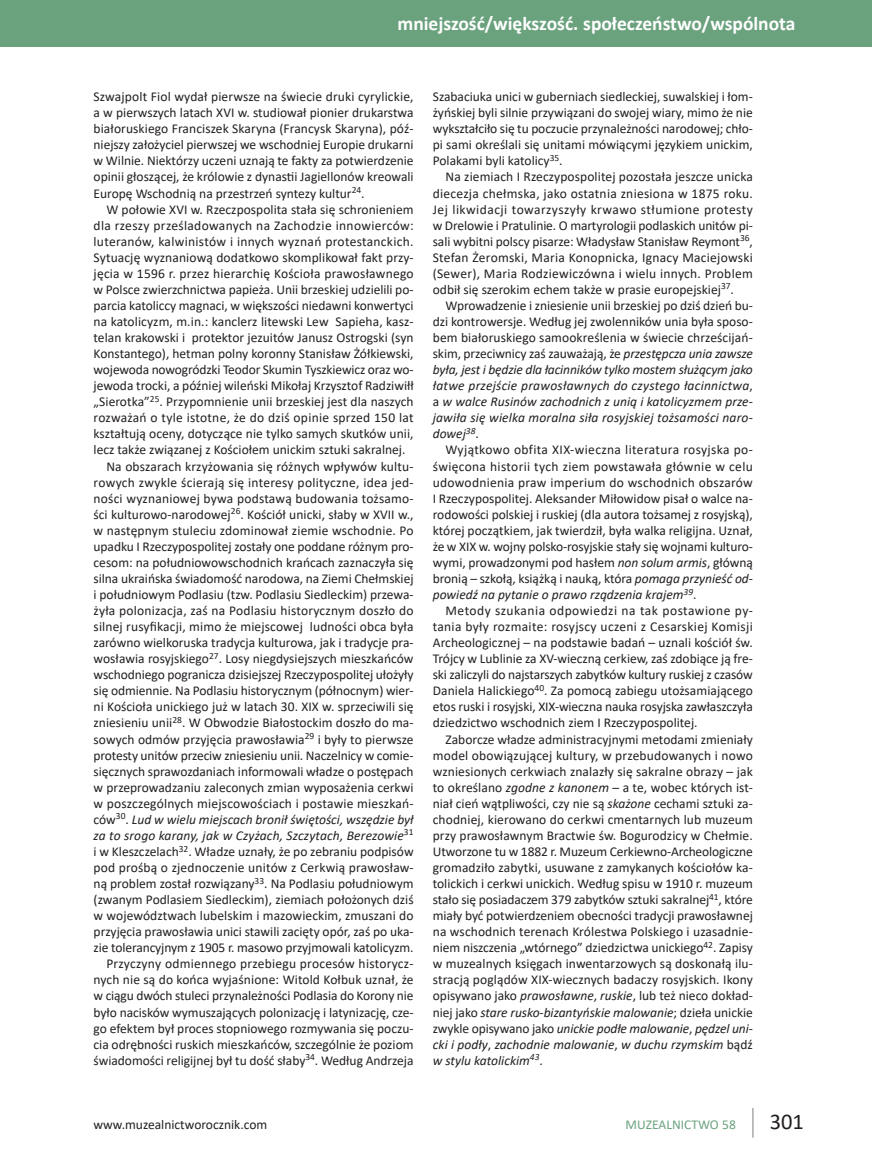
<style>
.page{position:relative;width:872px;height:1170px;background:#fff}
.page>*{position:absolute;margin:0;border:0;box-sizing:border-box;transform-origin:0 0}
.t1{font:22.5px "Calibri";color:#231f20}
.t2{font:700 19.5px "Calibri";color:#fff}
.BODY_TEXT{font:13.5px/16px "Calibri";color:#231f20;text-align:justify}
.BODY_TEXT-2{font:italic 13.5px/16px "Calibri";letter-spacing:.015em;color:#231f20;text-align:justify}
.t3{font:13.5px "Calibri";color:#6ba27e}
.s1{font-style:italic}
.s2{font-style:normal}
</style>
<div class="page">
<hr style="left:752px;top:1107px;width:1px;height:30px;background:#a8a9ad">
<div style="left:0;top:0;width:872px;height:47px;background:#6ba27e"></div>
<h2 class="t2" style="left:397px;top:10px;width:399px">mniejszość/większość. społeczeństwo/wspólnota</h2>
<p class="BODY_TEXT" style="left:94px;top:88px;width:321px">Szwajpolt Fiol wydał pierwsze na świecie druki cyrylickie, a w pierwszych latach XVI w. studiował pionier drukarstwa białoruskiego Franciszek Skaryna (Francysk Skaryna), póź&shy;niejszy założyciel pierwszej we wschodniej Europie drukarni w Wilnie. Niektórzy uczeni uznają te fakty za potwierdzenie opinii głoszącej, że królowie z dynastii Jagiellonów kreowali Europę Wschodnią na przestrzeń syntezy kultur<sup>24</sup>.</p>
<p class="BODY_TEXT" style="left:94px;top:201px;width:322px;text-indent:13px">W połowie XVI w. Rzeczpospolita stała się schronieniem dla rzeszy prześladowanych na Zachodzie innowierców: luteranów, kalwinistów i innych wyznań protestanckich.<br>Sytuację wyznaniową dodatkowo skomplikował fakt przy&shy;jęcia w 1596 r. przez hierarchię Kościoła prawosławnego w Polsce zwierzchnictwa papieża. Unii brzeskiej udzielili po&shy;parcia katoliccy magnaci, w większości niedawni konwertyci na katolicyzm, m.in.: kanclerz litewski Lew Sapieha, kasz&shy;telan krakowski i protektor jezuitów Janusz Ostrogski (syn Konstantego), hetman polny koronny Stanisław Żółkiewski, wojewoda nowogródzki Teodor Skumin Tyszkiewicz oraz wo&shy;jewoda trocki, a później wileński Mikołaj Krzysztof Radziwiłł „Sierotka”<sup>25</sup>. Przypomnienie unii brzeskiej jest dla naszych rozważań o tyle istotne, że do dziś opinie sprzed 150 lat kształtują oceny, dotyczące nie tylko samych skutków unii, lecz także związanej z Kościołem unickim sztuki sakralnej.</p>
<p class="BODY_TEXT" style="left:94px;top:457px;width:321px;text-indent:13px">Na obszarach krzyżowania się różnych wpływów kultu&shy;rowych zwykle ścierają się interesy polityczne, idea jed&shy;ności wyznaniowej bywa podstawą budowania tożsamo&shy;ści kulturowo-narodowej<sup>26</sup>. Kościół unicki, słaby w XVII w., w następnym stuleciu zdominował ziemie wschodnie. Po upadku I Rzeczypospolitej zostały one poddane różnym pro&shy;cesom: na południowowschodnich krańcach zaznaczyła się silna ukraińska świadomość narodowa, na Ziemi Chełmskiej i południowym Podlasiu (tzw. Podlasiu Siedleckim) przewa&shy;żyła polonizacja, zaś na Podlasiu historycznym doszło do silnej rusyfikacji, mimo że miejscowej ludności obca była zarówno wielkoruska tradycja kulturowa, jak i tradycje pra&shy;wosławia rosyjskiego<sup>27</sup>. Losy niegdysiejszych mieszkańców wschodniego pogranicza dzisiejszej Rzeczypospolitej ułożyły się odmiennie. Na Podlasiu historycznym (północnym) wier&shy;ni Kościoła unickiego już w latach 30. XIX w. sprzeciwili się zniesieniu unii<sup>28</sup>. W Obwodzie Białostockim doszło do ma&shy;sowych odmów przyjęcia prawosławia<sup>29</sup> i były to pierwsze protesty unitów przeciw zniesieniu unii. Naczelnicy w comie&shy;sięcznych sprawozdaniach informowali władze o postępach w przeprowadzaniu zaleconych zmian wyposażenia cerkwi w poszczególnych miejscowościach i postawie mieszkań&shy;ców<sup>30</sup>. <span class="s1">Lud w wielu miejscach bronił świętości, wszędzie był za to srogo karany, jak w Czyżach, Szczytach, Berezowie</span><sup>31 </sup>i w Kleszczelach<sup>32</sup>. Władze uznały, że po zebraniu podpisów pod prośbą o zjednoczenie unitów z Cerkwią prawosław&shy;ną problem został rozwiązany<sup>33</sup>. Na Podlasiu południowym (zwanym Podlasiem Siedleckim), ziemiach położonych dziś w województwach lubelskim i mazowieckim, zmuszani do przyjęcia prawosławia unici stawili zacięty opór, zaś po uka&shy;zie tolerancyjnym z 1905 r. masowo przyjmowali katolicyzm.</p>
<p class="BODY_TEXT" style="left:94px;top:955px;width:322px;text-indent:13px">Przyczyny odmiennego przebiegu procesów historycz&shy;nych nie są do końca wyjaśnione: Witold Kołbuk uznał, że w ciągu dwóch stuleci przynależności Podlasia do Korony nie było nacisków wymuszających polonizację i latynizację, cze&shy;go efektem był proces stopniowego rozmywania się poczu&shy;cia odrębności ruskich mieszkańców, szczególnie że poziom świadomości religijnej był tu dość słaby<sup>34</sup>. Według Andrzeja</p>
<p class="BODY_TEXT" style="left:433px;top:88px;width:321px">Szabaciuka unici w guberniach siedleckiej, suwalskiej i łom&shy;żyńskiej byli silnie przywiązani do swojej wiary, mimo że nie wykształciło się tu poczucie przynależności narodowej; chło&shy;pi sami określali się unitami mówiącymi językiem unickim, Polakami byli katolicy<sup>35</sup>.</p>
<p class="BODY_TEXT" style="left:433px;top:168px;width:321px;text-indent:13px">Na ziemiach I Rzeczypospolitej pozostała jeszcze unicka diecezja chełmska, jako ostatnia zniesiona w 1875 roku.<br>Jej likwidacji towarzyszyły krwawo stłumione protesty w Drelowie i Pratulinie. O martyrologii podlaskich unitów pi&shy;sali wybitni polscy pisarze: Władysław Stanisław Reymont<sup>36</sup>, Stefan Żeromski, Maria Konopnicka, Ignacy Maciejowski (Sewer), Maria Rodziewiczówna i wielu innych. Problem odbił się szerokim echem także w prasie europejskiej<sup>37</sup>.</p>
<p class="BODY_TEXT-2" style="left:433px;top:297px;width:321px;text-indent:13px"><span class="s2">Wprowadzenie i zniesienie unii brzeskiej po dziś dzień bu&shy;dzi kontrowersje. Według jej zwolenników unia była sposo&shy;bem białoruskiego samookreślenia w świecie chrześcijań&shy;skim, przeciwnicy zaś zauważają, że</span> przestępcza unia zawsze była, jest i będzie dla łacinników tylko mostem służącym jako łatwe przejście prawosławnych do czystego łacinnictwa<span class="s2">, a</span> w walce Rusinów zachodnich z unią i katolicyzmem prze&shy;jawiła się wielka moralna siła rosyjskiej tożsamości naro&shy;dowej<sup>38</sup><span class="s2">.</span></p>
<p class="BODY_TEXT" style="left:433px;top:441px;width:322px;text-indent:13px">Wyjątkowo obfita XIX-wieczna literatura rosyjska po&shy;święcona historii tych ziem powstawała głównie w celu udowodnienia praw imperium do wschodnich obszarów I Rzeczypospolitej. Aleksander Miłowidow pisał o walce na&shy;rodowości polskiej i ruskiej (dla autora tożsamej z rosyjską), której początkiem, jak twierdził, była walka religijna. Uznał, że w XIX w. wojny polsko-rosyjskie stały się wojnami kulturo&shy;wymi, prowadzonymi pod hasłem <span class="s1">non solum armis</span>, główną bronią – szkołą, książką i nauką, która <span class="s1">pomaga przynieść od&shy;powiedź na pytanie o prawo rządzenia krajem</span><sup>39</sup>.</p>
<p class="BODY_TEXT" style="left:433px;top:602px;width:321px;text-indent:13px">Metody szukania odpowiedzi na tak postawione py&shy;tania były rozmaite: rosyjscy uczeni z Cesarskiej Komisji Archeologicznej – na podstawie badań – uznali kościół św.<br>Trójcy w Lublinie za XV-wieczną cerkiew, zaś zdobiące ją fre&shy;ski zaliczyli do najstarszych zabytków kultury ruskiej z czasów Daniela Halickiego<sup>40</sup>. Za pomocą zabiegu utożsamiającego etos ruski i rosyjski, XIX-wieczna nauka rosyjska zawłaszczyła dziedzictwo wschodnich ziem I Rzeczypospolitej.</p>
<p class="BODY_TEXT" style="left:433px;top:730px;width:321px;text-indent:13px">Zaborcze władze administracyjnymi metodami zmieniały model obowiązującej kultury, w przebudowanych i nowo wzniesionych cerkwiach znalazły się sakralne obrazy – jak to określano <span class="s1">zgodne z kanonem</span> – a te, wobec których ist&shy;niał cień wątpliwości, czy nie są <span class="s1">skażone</span> cechami sztuki za&shy;chodniej, kierowano do cerkwi cmentarnych lub muzeum przy prawosławnym Bractwie św. Bogurodzicy w Chełmie.<br>Utworzone tu w 1882 r. Muzeum Cerkiewno-Archeologiczne gromadziło zabytki, usuwane z zamykanych kościołów ka&shy;tolickich i cerkwi unickich. Według spisu w 1910 r. muzeum stało się posiadaczem 379 zabytków sztuki sakralnej<sup>41</sup>, które miały być potwierdzeniem obecności tradycji prawosławnej na wschodnich terenach Królestwa Polskiego i uzasadnie&shy;niem niszczenia „wtórnego” dziedzictwa unickiego<sup>42</sup>. Zapisy w muzealnych księgach inwentarzowych są doskonałą ilu&shy;stracją poglądów XIX-wiecznych badaczy rosyjskich. Ikony opisywano jako <span class="s1">prawosławne</span>, <span class="s1">ruskie</span>, lub też nieco dokład&shy;niej jako <span class="s1">stare rusko-bizantyńskie malowanie</span>; dzieła unickie zwykle opisywano jako <span class="s1">unickie podłe malowanie</span>, <span class="s1">pędzel uni&shy;cki i podły</span>, <span class="s1">zachodnie malowanie</span>, <span class="s1">w duchu rzymskim</span> bądź <span class="s1">w stylu katolickim</span><sup>43</sup>.</p>
<p class="BODY_TEXT" style="left:94px;top:1115px;width:175px">www.muzealnictworocznik.com</p>
<p class="t3" style="left:625px;top:1114px;width:112px">MUZEALNICTWO 58</p>
<h1 class="t1" style="left:770px;top:1105px;width:36px">301</h1>
</div>
